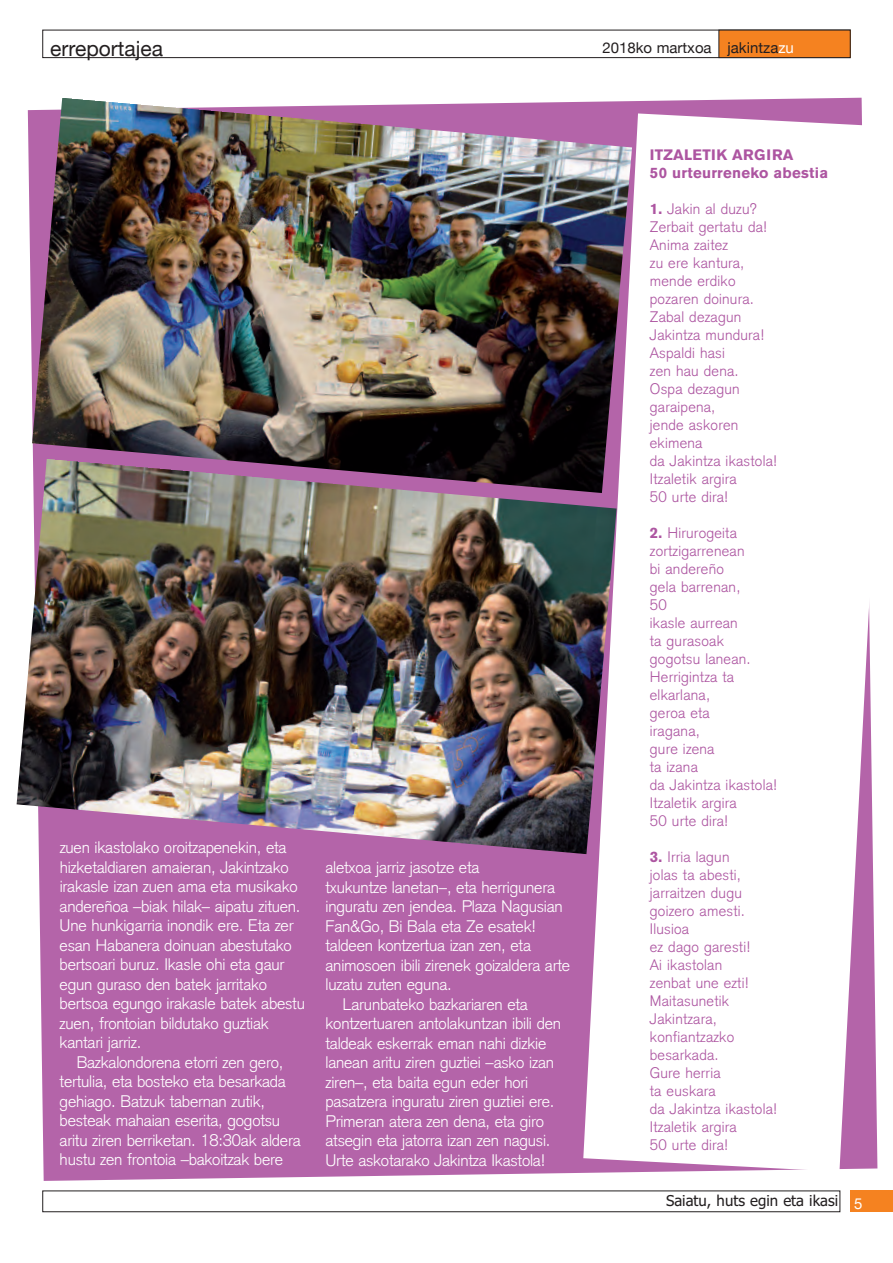
<style>
.page{position:relative;width:893px;height:1263px;background:#fff}
.page>*{position:absolute;margin:0;border:0;box-sizing:border-box;transform-origin:0 0}
.t1{font:21px "Helvetica Neue";color:#231f20}
.t2{font:300 16.5px/19.5px "Akzidenz Grotesk";letter-spacing:-.01em;color:#fff}
.t3{font:300 15px/18px "Akzidenz Grotesk";letter-spacing:.015em;color:#ad55a1}
.t4{font:700 15px/18px "Akzidenz Grotesk BE";letter-spacing:.015em;color:#ad55a1}
.t5{font:15px "Tahoma";color:#231f20}
.t6{font:15px "Helvetica Neue";color:#231f20}
.s1{color:#fff}
.s2{font-family:"Akzidenz Grotesk BE";font-weight:700}
.s3{font-family:"Helvetica Neue";color:#fff}
</style>
<div class="page">
<div style="left:850px;top:1191px;width:43px;height:21px;background:#f58220"></div>
<div style="left:43px;top:1191px;width:797px;height:21px;border:1px solid #231f20"></div>
<div style="left:28px;top:98px;width:834px;height:1083px;background:#b464a9"></div>
<img style="left:32px;top:98px;width:600px;height:361px">
<div style="left:43px;top:30px;width:807px;height:28px;border:1px solid #231f20"></div>
<div style="left:719px;top:30px;width:131px;height:28px;background:#f58220"></div>
<div style="left:719px;top:30px;width:131px;height:28px;border:1px solid #231f20"></div>
<svg style="left:583px;top:113px;width:295px;height:1058px"></svg>
<img style="left:17px;top:459px;width:600px;height:395px">
<p class="t1" style="left:50px;top:36px;width:114px">erreportajea</p>
<p class="t6" style="left:602px;top:39px;width:193px">2018ko martxoa jakintza<span class="s1">zu</span></p>
<p class="t2" style="left:60px;top:838px;width:247px">zuen ikastolako oroitzapenekin, eta hizketaldiaren amaieran, Jakintzako irakasle izan zuen ama eta musikako andereñoa –biak hilak– aipatu zituen.<br>Une hunkigarria inondik ere. Eta zer esan Habanera doinuan abestutako bertsoari buruz. Ikasle ohi eta gaur egun guraso den batek jarritako bertsoa egungo irakasle batek abestu zuen, frontoian bildutako guztiak kantari jarriz.</p>
<p class="t2" style="left:60px;top:1052px;width:243px;text-indent:17px">Bazkalondorena etorri zen gero, tertulia, eta bosteko eta besarkada gehiago. Batzuk tabernan zutik, besteak mahaian eserita, gogotsu aritu ziren berriketan. 18:30ak aldera hustu zen frontoia –bakoitzak bere</p>
<p class="t2" style="left:325px;top:858px;width:155px">aletxoa jarriz jasotze eta</p>
<p class="t2" style="left:325px;top:877px;width:231px">txukuntze lanetan–, eta herrigunera</p>
<p class="t2" style="left:325px;top:897px;width:239px">inguratu zen jendea. Plaza Nagusian</p>
<p class="t2" style="left:325px;top:916px;width:212px">Fan&amp;Go, Bi Bala eta Ze esatek!</p>
<p class="t2" style="left:325px;top:936px;width:207px">taldeen kontzertua izan zen, eta</p>
<p class="t2" style="left:325px;top:955px;width:246px">animosoen ibili zirenek goizaldera arte</p>
<p class="t2" style="left:325px;top:975px;width:128px">luzatu zuten eguna.</p>
<p class="t2" style="left:342px;top:994px;width:187px">Larunbateko bazkariaren eta</p>
<p class="t2" style="left:325px;top:1014px;width:237px">kontzertuaren antolakuntzan ibili den</p>
<p class="t2" style="left:325px;top:1033px;width:222px">taldeak eskerrak eman nahi dizkie</p>
<p class="t2" style="left:325px;top:1053px;width:230px">lanean aritu ziren guztiei –asko izan</p>
<p class="t2" style="left:325px;top:1072px;width:204px">ziren–, eta baita egun eder hori</p>
<p class="t2" style="left:325px;top:1092px;width:230px">pasatzera inguratu ziren guztiei ere.</p>
<p class="t2" style="left:325px;top:1111px;width:220px">Primeran atera zen dena, eta giro</p>
<p class="t2" style="left:325px;top:1131px;width:227px">atsegin eta jatorra izan zen nagusi.</p>
<p class="t2" style="left:325px;top:1150px;width:221px">Urte askotarako Jakintza Ikastola!</p>
<p class="t4" style="left:650px;top:147px;width:180px">ITZALETIK ARGIRA<br>50 urteurreneko abestia</p>
<p class="t3" style="left:650px;top:200px;width:129px"><span class="s2">1.</span> Jakin al duzu?<br>Zerbait gertatu da!<br>Anima zaitez<br>zu ere kantura, mende erdiko pozaren doinura.<br>Zabal dezagun<br>Jakintza mundura!<br>Aspaldi hasi<br>zen hau dena.<br>Ospa dezagun garaipena,<br>jende askoren ekimena<br>da Jakintza ikastola!<br>Itzaletik argira<br>50 urte dira!</p>
<p class="t3" style="left:650px;top:524px;width:129px"><span class="s2">2.</span> Hirurogeita zortzigarrenean<br>bi andereño<br>gela barrenan,<br>50<br>ikasle aurrean<br>ta gurasoak gogotsu lanean.<br>Herrigintza ta elkarlana,<br>geroa eta<br>iragana,<br>gure izena<br>ta izana<br>da Jakintza ikastola!<br>Itzaletik argira<br>50 urte dira!</p>
<p class="t3" style="left:650px;top:848px;width:129px"><span class="s2">3.</span> Irria lagun<br>jolas ta abesti, jarraitzen dugu goizero amesti.<br>Ilusioa<br>ez dago garesti!<br>Ai ikastolan<br>zenbat une ezti!<br>Maitasunetik<br>Jakintzara, konfiantzazko besarkada.<br>Gure herria<br>ta euskara<br>da Jakintza ikastola!<br>Itzaletik argira<br>50 urte dira!</p>
<p class="t5" style="left:666px;top:1191px;width:198px">Saiatu, huts egin eta ikasi <span class="s3">5</span></p>
</div>
